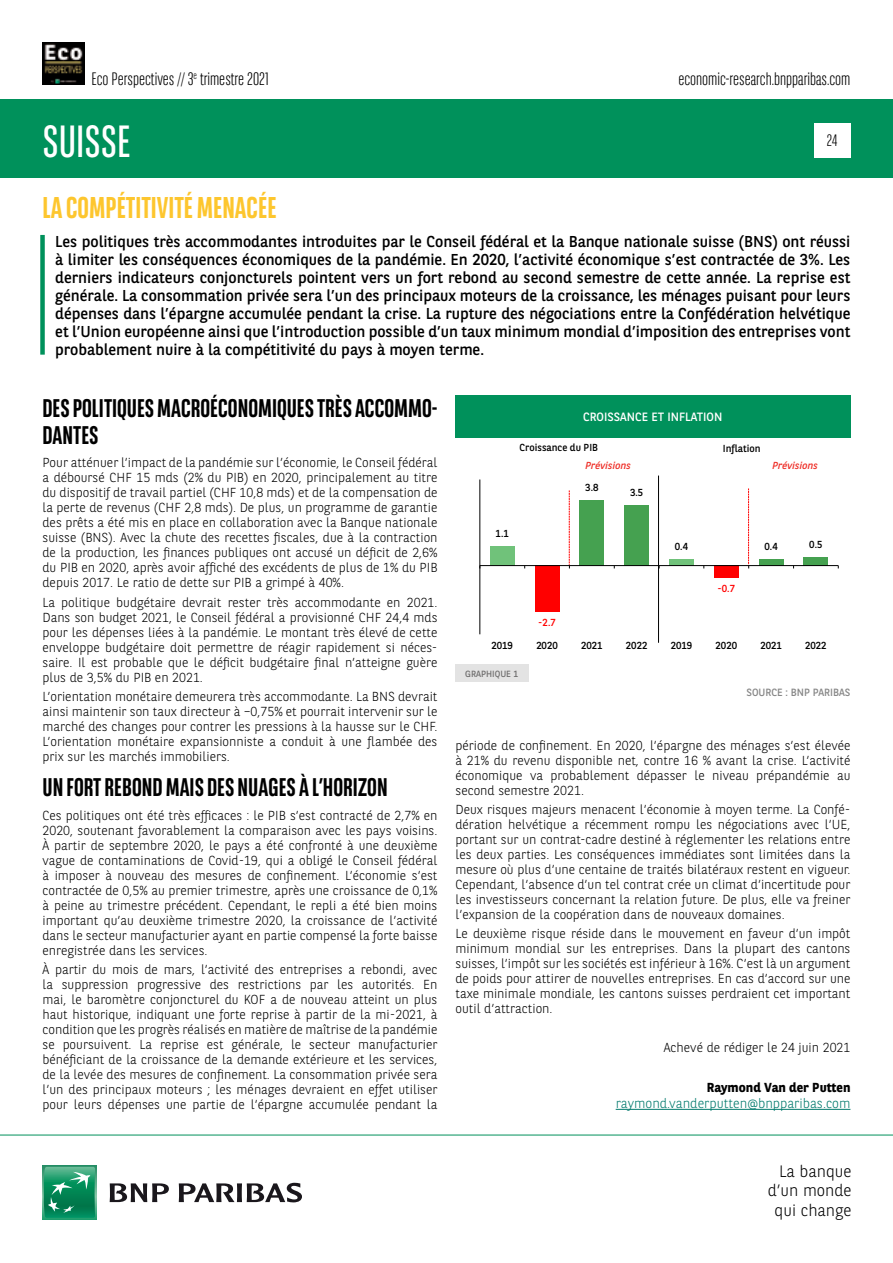
<style>
.page{position:relative;width:893px;height:1263px;background:#fff}
.page>*{position:absolute;margin:0;border:0;box-sizing:border-box;transform-origin:0 0}
.t1{font:45px "BNPP Sans Condensed";color:#fff}
.t2{font:700 30px "BNPP Sans Condensed";color:#fdc62e}
.t3{font:700 25.5px/27px "BNPP Sans Condensed";color:#000}
.t4{font:300 18px "BNPP Sans Condensed";color:#000}
.t5{font:300 16.5px/19.8px "BNPP Sans";color:#000;text-align:right}
.t6{font:300 16.5px "BNPP Sans Condensed";color:#000}
.t7{font:15.75px/18px "BNPP Sans";color:#000;text-align:justify}
.t8{font:300 13.5px "BNPP Sans";color:#00796c}
.t9{font:300 13.05px/15px "BNPP Sans";color:#000;text-align:justify}
.t10{font:700 13.05px "BNPP Sans";color:#000}
.t11{font:12px "BNPP Sans";color:#fff}
.t12{font:10.5px "BNPP Sans";color:#878787}
.t13{font:10.2px "BNPP Sans";color:#000}
.t14{font:italic 10.2px "BNPP Sans";letter-spacing:.005em;color:#ee2d26}
.t15{font:10.2px "BNPP Sans";color:#f00}
.t16{font:9px "BNPP Sans";color:#706f6f}
</style>
<div class="page">
<img style="left:43px;top:43px;width:42px;height:42px">
<div style="left:1px;top:99px;width:892px;height:78px;background:#00915b"></div>
<svg style="left:43px;top:1166px;width:53px;height:53px"></svg>
<svg style="left:44px;top:1167px;width:51px;height:51px;background:#26996e"></svg>
<svg style="left:110px;top:1183px;width:59px;height:19px"></svg>
<svg style="left:179px;top:1183px;width:123px;height:19px"></svg>
<hr style="left:0;top:1135px;width:893px;height:1px;background:#00915b">
<div style="left:814px;top:123px;width:36px;height:34px;background:#fff"></div>
<div style="left:40px;top:235px;width:5px;height:120px;background:#00915b"></div>
<hr style="left:616px;top:1109px;width:234px;height:1px;background:#00796c">
<div style="left:490px;top:546px;width:25px;height:20px;background:#70c27a"></div>
<div style="left:535px;top:566px;width:24px;height:46px;background:#f00"></div>
<div style="left:579px;top:500px;width:25px;height:66px;background:#45a150"></div>
<div style="left:624px;top:505px;width:25px;height:61px;background:#45a150"></div>
<div style="left:669px;top:559px;width:25px;height:7px;background:#70c27a"></div>
<div style="left:714px;top:566px;width:25px;height:12px;background:#f00"></div>
<div style="left:759px;top:559px;width:24px;height:7px;background:#45a150"></div>
<div style="left:803px;top:557px;width:25px;height:9px;background:#45a150"></div>
<hr style="left:479px;top:479px;width:1px;height:155px;background:#000">
<hr style="left:480px;top:565px;width:358px;height:1px;background:#000">
<svg style="left:569px;top:490px;width:1px;height:78px"></svg>
<svg style="left:748px;top:488px;width:1px;height:80px"></svg>
<hr style="left:658px;top:475px;width:1px;height:168px;background:#000">
<div style="left:455px;top:395px;width:395px;height:43px;background:#00915b"></div>
<div style="left:455px;top:664px;width:73px;height:18px;background:#e3e3e3"></div>
<h3 class="t4" style="left:91px;top:67px;width:179px">Eco Perspectives // 3<sup>e</sup> trimestre 2021</h3>
<h1 class="t1" style="left:43px;top:113px;width:90px">SUISSE</h1>
<h2 class="t2" style="left:43px;top:190px;width:235px">LA COMPÉTITIVITÉ MENACÉE</h2>
<h3 class="t4" style="left:678px;top:67px;width:174px">economic-research.bnpparibas.com</h3>
<p class="t6" style="left:827px;top:130px;width:12px">24</p>
<p class="t7" style="left:55px;top:232px;width:797px">Les politiques très accommodantes introduites par le Conseil fédéral et la Banque nationale suisse (BNS) ont réussi à limiter les conséquences économiques de la pandémie. En 2020, l’activité économique s’est contractée de 3%. Les derniers indicateurs conjoncturels pointent vers un fort rebond au second semestre de cette année. La reprise est générale. La consommation privée sera l’un des principaux moteurs de la croissance, les ménages puisant pour leurs dépenses dans l’épargne accumulée pendant la crise. La rupture des négociations entre la Confédération helvétique et l’Union européenne ainsi que l’introduction possible d’un taux minimum mondial d’imposition des entreprises vont probablement nuire à la compétitivité du pays à moyen terme.</p>
<h3 class="t3" style="left:43px;top:395px;width:396px">DES POLITIQUES MACROÉCONOMIQUES TRÈS ACCOMMO-<br>DANTES</h3>
<p class="t9" style="left:43px;top:455px;width:397px">Pour atténuer l’impact de la pandémie sur l’économie, le Conseil fédéral a déboursé CHF 15 mds (2% du PIB) en 2020, principalement au titre du dispositif de travail partiel (CHF 10,8 mds) et de la compensation de la perte de revenus (CHF 2,8 mds). De plus, un programme de garantie des prêts a été mis en place en collaboration avec la Banque nationale suisse (BNS). Avec la chute des recettes fiscales, due à la contraction de la production, les finances publiques ont accusé un déficit de 2,6% du PIB en 2020, après avoir affiché des excédents de plus de 1% du PIB depuis 2017. Le ratio de dette sur PIB a grimpé à 40%.</p>
<p class="t9" style="left:43px;top:594px;width:396px">La politique budgétaire devrait rester très accommodante en 2021.<br>Dans son budget 2021, le Conseil fédéral a provisionné CHF 24,4 mds pour les dépenses liées à la pandémie. Le montant très élevé de cette enveloppe budgétaire doit permettre de réagir rapidement si néces&shy;saire. Il est probable que le déficit budgétaire final n’atteigne guère plus de 3,5% du PIB en 2021.</p>
<p class="t9" style="left:43px;top:688px;width:396px">L’orientation monétaire demeurera très accommodante. La BNS devrait ainsi maintenir son taux directeur à −0,75% et pourrait intervenir sur le marché des changes pour contrer les pressions à la hausse sur le CHF.<br>L’orientation monétaire expansionniste a conduit à une flambée des prix sur les marchés immobiliers.</p>
<h3 class="t3" style="left:43px;top:774px;width:347px">UN FORT REBOND MAIS DES NUAGES À L’HORIZON</h3>
<p class="t9" style="left:43px;top:807px;width:396px">Ces politiques ont été très efficaces : le PIB s’est contracté de 2,7% en 2020, soutenant favorablement la comparaison avec les pays voisins.<br>À partir de septembre 2020, le pays a été confronté à une deuxième vague de contaminations de Covid-19, qui a obligé le Conseil fédéral à imposer à nouveau des mesures de confinement. L’économie s’est contractée de 0,5% au premier trimestre, après une croissance de 0,1% à peine au trimestre précédent. Cependant, le repli a été bien moins important qu’au deuxième trimestre 2020, la croissance de l’activité dans le secteur manufacturier ayant en partie compensé la forte baisse enregistrée dans les services.</p>
<p class="t9" style="left:43px;top:961px;width:396px">À partir du mois de mars, l’activité des entreprises a rebondi, avec la suppression progressive des restrictions par les autorités. En mai, le baromètre conjoncturel du KOF a de nouveau atteint un plus haut historique, indiquant une forte reprise à partir de la mi-2021, à condition que les progrès réalisés en matière de maîtrise de la pandémie se poursuivent. La reprise est générale, le secteur manufacturier bénéficiant de la croissance de la demande extérieure et les services, de la levée des mesures de confinement. La consommation privée sera l’un des principaux moteurs ; les ménages devraient en effet utiliser pour leurs dépenses une partie de l’épargne accumulée pendant la</p>
<p class="t11" style="left:583px;top:409px;width:141px">CROISSANCE ET INFLATION</p>
<p class="t13" style="left:520px;top:441px;width:80px">Croissance du PIB</p>
<p class="t13" style="left:723px;top:441px;width:39px">Inflation</p>
<p class="t14" style="left:585px;top:458px;width:47px">Prévisions</p>
<p class="t14" style="left:772px;top:459px;width:47px">Prévisions</p>
<p class="t13" style="left:585px;top:480px;width:15px">3.8</p>
<p class="t13" style="left:630px;top:486px;width:15px">3.5</p>
<p class="t13" style="left:496px;top:527px;width:15px">1.1</p>
<p class="t13" style="left:764px;top:539px;width:15px">0.4</p>
<p class="t13" style="left:809px;top:537px;width:15px">0.5</p>
<p class="t13" style="left:675px;top:540px;width:15px">0.4</p>
<p class="t15" style="left:717px;top:582px;width:19px">-0.7</p>
<p class="t15" style="left:538px;top:616px;width:19px">-2.7</p>
<p class="t13" style="left:491px;top:638px;width:23px">2019</p>
<p class="t13" style="left:536px;top:638px;width:23px">2020</p>
<p class="t13" style="left:581px;top:638px;width:23px">2021</p>
<p class="t13" style="left:626px;top:638px;width:23px">2022</p>
<p class="t13" style="left:671px;top:638px;width:23px">2019</p>
<p class="t13" style="left:716px;top:638px;width:23px">2020</p>
<p class="t13" style="left:760px;top:638px;width:23px">2021</p>
<p class="t13" style="left:805px;top:638px;width:23px">2022</p>
<p class="t16" style="left:465px;top:667px;width:54px">GRAPHIQUE 1</p>
<p class="t12" style="left:746px;top:686px;width:106px">SOURCE : BNP PARIBAS</p>
<p class="t9" style="left:455px;top:737px;width:396px">période de confinement. En 2020, l’épargne des ménages s’est élevée à 21% du revenu disponible net, contre 16 % avant la crise. L’activité économique va probablement dépasser le niveau prépandémie au second semestre 2021.</p>
<p class="t9" style="left:455px;top:801px;width:396px">Deux risques majeurs menacent l’économie à moyen terme. La Confé&shy;dération helvétique a récemment rompu les négociations avec l’UE, portant sur un contrat-cadre destiné à réglementer les relations entre les deux parties. Les conséquences immédiates sont limitées dans la mesure où plus d’une centaine de traités bilatéraux restent en vigueur.<br>Cependant, l’absence d’un tel contrat crée un climat d’incertitude pour les investisseurs concernant la relation future. De plus, elle va freiner l’expansion de la coopération dans de nouveaux domaines.</p>
<p class="t9" style="left:455px;top:926px;width:396px">Le deuxième risque réside dans le mouvement en faveur d’un impôt minimum mondial sur les entreprises. Dans la plupart des cantons suisses, l’impôt sur les sociétés est inférieur à 16%. C’est là un argument de poids pour attirer de nouvelles entreprises. En cas d’accord sur une taxe minimale mondiale, les cantons suisses perdraient cet important outil d’attraction.</p>
<p class="t9" style="left:664px;top:1039px;width:188px">Achevé de rédiger le 24 juin 2021</p>
<p class="t10" style="left:707px;top:1078px;width:145px">Raymond Van der Putten</p>
<p class="t8" style="left:616px;top:1094px;width:236px">raymond.vanderputten@bnpparibas.com</p>
<p class="t5" style="left:768px;top:1160px;width:85px">La banque d’un monde qui change</p>
</div>
